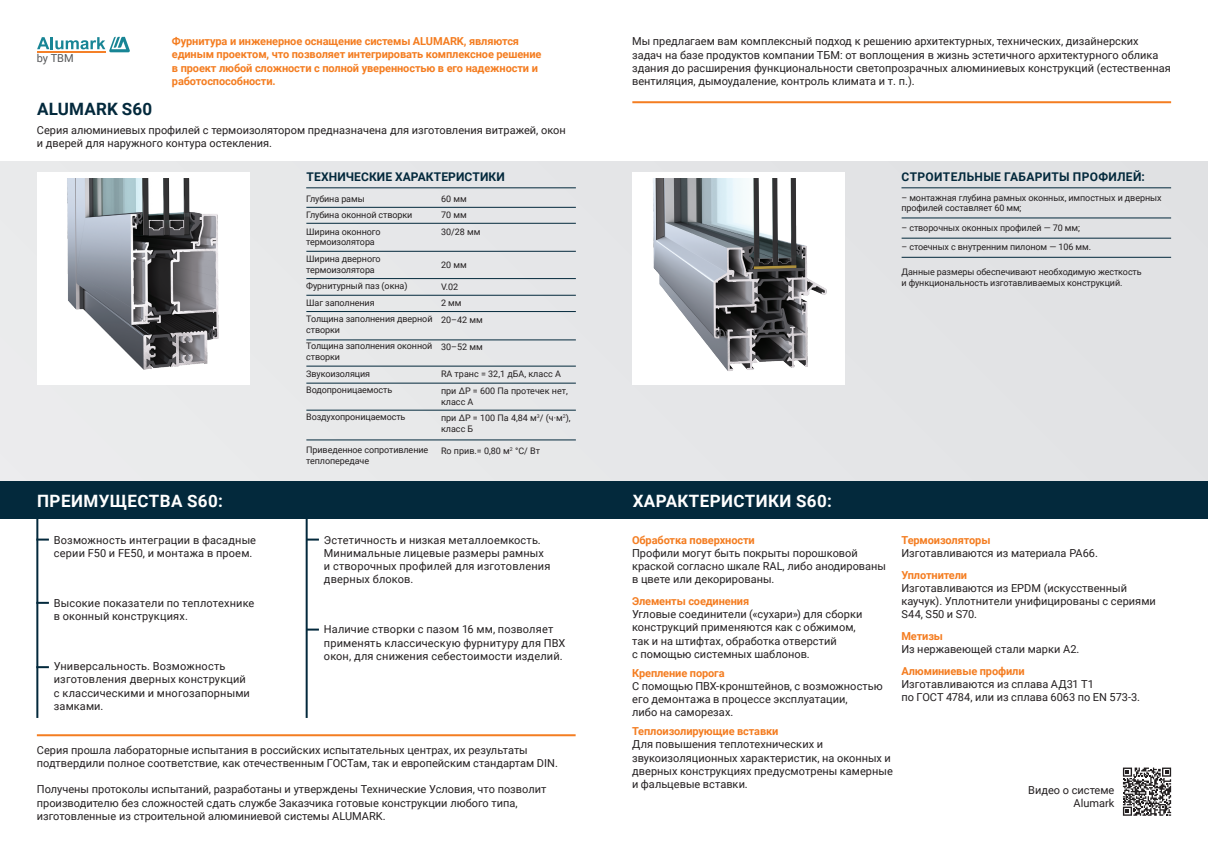
<style>
.page{position:relative;width:1208px;height:859px;background:#fff}
.page>*{position:absolute;margin:0;border:0;box-sizing:border-box;transform-origin:0 0}
.t1{font:700 17px "Roboto";letter-spacing:.025em;color:#fff}
.t2{font:700 17px "Roboto";letter-spacing:.01em;color:#03293c}
.t3{font:700 12px "Roboto";letter-spacing:.015em;color:#03293c}
.t4{font:11px/13.2px "Roboto";color:#231f20}
.t5{font:700 11px/13.2px "Roboto";letter-spacing:-.01em;color:#f47d21}
.t6{font:11px "Roboto";color:#57585a}
.t7{font:9px/16.5px "Roboto";letter-spacing:-.01em;color:#231f20}
</style>
<div class="page">
<div style="left:0;top:162px;width:1208px;height:330px;background:#e5e6e8"></div>
<div style="left:0;top:482px;width:1208px;height:37px;background:#03293c"></div>
<svg style="left:37px;top:37px;width:93px;height:15px"></svg>
<hr style="left:37px;top:51px;width:69px;height:1px;background:#f48028">
<div style="left:37px;top:172px;width:212px;height:213px;background:#fff"></div>
<img style="left:67px;top:179px;width:152px;height:191px">
<hr style="left:36px;top:494px;width:2px;height:224px;background:#03293c">
<hr style="left:306px;top:499px;width:2px;height:219px;background:#03293c">
<svg style="left:36px;top:539px;width:13px;height:2px"></svg>
<svg style="left:307px;top:539px;width:12px;height:2px"></svg>
<svg style="left:36px;top:602px;width:13px;height:2px"></svg>
<hr style="left:306px;top:187px;width:270px;height:1px;background:#03293c">
<hr style="left:901px;top:187px;width:270px;height:1px;background:#03293c">
<hr style="left:306px;top:207px;width:270px;height:1px;background:#03293c">
<hr style="left:901px;top:218px;width:270px;height:1px;background:#03293c">
<hr style="left:306px;top:223px;width:270px;height:1px;background:#03293c">
<hr style="left:901px;top:238px;width:270px;height:1px;background:#03293c">
<hr style="left:901px;top:257px;width:270px;height:1px;background:#03293c">
<hr style="left:306px;top:251px;width:270px;height:1px;background:#03293c">
<hr style="left:306px;top:278px;width:270px;height:1px;background:#03293c">
<hr style="left:306px;top:295px;width:270px;height:1px;background:#03293c">
<hr style="left:306px;top:311px;width:270px;height:1px;background:#03293c">
<hr style="left:306px;top:340px;width:270px;height:1px;background:#03293c">
<hr style="left:306px;top:366px;width:270px;height:1px;background:#03293c">
<hr style="left:306px;top:383px;width:270px;height:1px;background:#03293c">
<hr style="left:306px;top:410px;width:270px;height:1px;background:#03293c">
<div style="left:632px;top:172px;width:213px;height:213px;background:#fff"></div>
<img style="left:653px;top:179px;width:174px;height:192px">
<hr style="left:306px;top:440px;width:270px;height:1px;background:#03293c">
<svg style="left:307px;top:629px;width:12px;height:2px"></svg>
<svg style="left:36px;top:666px;width:13px;height:2px"></svg>
<hr style="left:37px;top:734px;width:538px;height:2px;background:#f47d21">
<hr style="left:632px;top:101px;width:539px;height:2px;background:#f47d21">
<svg style="left:1123px;top:767px;width:48px;height:49px"></svg>
<p class="t6" style="left:37px;top:51px;width:38px">by TBM</p>
<p class="t5" style="left:172px;top:34px;width:371px">Фурнитура и инженерное оснащение системы ALUMARK, являются единым проектом, что позволяет интегрировать комплексное решение в проект любой сложности с полной уверенностью в его надежности и работоспособности.</p>
<p class="t4" style="left:632px;top:35px;width:540px">Мы предлагаем вам комплексный подход к решению архитектурных, технических, дизайнерских задач на базе продуктов компании ТБМ: от воплощения в жизнь эстетичного архитектурного облика здания до расширения функциональности светопрозрачных алюминиевых конструкций (естественная вентиляция, дымоудаление, контроль климата и т. п.).</p>
<h1 class="t2" style="left:37px;top:97px;width:117px">ALUMARK S60</h1>
<p class="t4" style="left:37px;top:123px;width:530px">Серия алюминиевых профилей с термоизолятором предназначена для изготовления витражей, окон и дверей для наружного контура остекления.</p>
<p class="t3" style="left:306px;top:169px;width:200px">ТЕХНИЧЕСКИЕ ХАРАКТЕРИСТИКИ</p>
<p class="t7" style="left:306px;top:190px;width:108px">Глубина рамы<br>Глубина оконной створки<br>Ширина оконного</p>
<p class="t7" style="left:306px;top:234px;width:76px">термоизолятора<br>Ширина дверного</p>
<p class="t7" style="left:306px;top:261px;width:128px">термоизолятора<br>Фурнитурный паз (окна)<br>Шаг заполнения<br>Толщина заполнения дверной</p>
<p class="t7" style="left:306px;top:321px;width:128px">створки<br>Толщина заполнения оконной</p>
<p class="t7" style="left:306px;top:348px;width:88px">створки<br>Звукоизоляция<br>Водопроницаемость</p>
<p class="t7" style="left:306px;top:409px;width:101px">Воздухопроницаемость</p>
<p class="t7" style="left:306px;top:444px;width:124px;line-height:10.8px">Приведенное сопротивление теплопередаче</p>
<p class="t7" style="left:441px;top:190px;width:41px">60 мм<br>70 мм<br>30/28 мм</p>
<p class="t7" style="left:441px;top:256px;width:27px">20 мм</p>
<p class="t7" style="left:441px;top:278px;width:43px">V.02<br>2 мм<br>20–42 мм</p>
<p class="t7" style="left:441px;top:338px;width:43px">30–52 мм</p>
<p class="t7" style="left:441px;top:365px;width:128px">RА транс = 32,1 дБА, класс А при ΔР = 600 Па протечек нет,</p>
<p class="t7" style="left:441px;top:393px;width:131px">класс А<br>при ΔР = 100 Па 4,84 м<sup>3</sup>/ (ч·м<sup>2</sup>),</p>
<p class="t7" style="left:441px;top:420px;width:34px">класс Б</p>
<p class="t7" style="left:441px;top:442px;width:101px">Rо прив.= 0,80 м<sup>2</sup> °С/ Вт</p>
<h1 class="t1" style="left:37px;top:489px;width:187px">ПРЕИМУЩЕСТВА S60:</h1>
<h1 class="t1" style="left:632px;top:489px;width:201px">ХАРАКТЕРИСТИКИ S60:</h1>
<p class="t3" style="left:901px;top:169px;width:245px">СТРОИТЕЛЬНЫЕ ГАБАРИТЫ ПРОФИЛЕЙ:</p>
<p class="t7" style="left:901px;top:192px;width:261px;line-height:10.8px">– монтажная глубина рамных оконных, импостных и дверных профилей составляет 60 мм;</p>
<p class="t7" style="left:901px;top:219px;width:180px">– створочных оконных профилей — 70 мм;</p>
<p class="t7" style="left:901px;top:238px;width:191px">– стоечных с внутренним пилоном — 106 мм.</p>
<p class="t7" style="left:901px;top:266px;width:242px;line-height:10.8px">Данные размеры обеспечивают необходимую жесткость и функциональность изготавливаемых конструкций.</p>
<p class="t5" style="left:632px;top:533px;width:124px">Обработка поверхности</p>
<p class="t4" style="left:632px;top:546px;width:255px">Профили могут быть покрыты порошковой краской согласно шкале RAL, либо анодированы в цвете или декорированы.</p>
<p class="t5" style="left:632px;top:594px;width:119px">Элементы соединения</p>
<p class="t4" style="left:632px;top:607px;width:232px">Угловые соединители («сухари») для сборки конструкций применяются как с обжимом, так и на штифтах, обработка отверстий<br>с помощью системных шаблонов.</p>
<p class="t5" style="left:632px;top:666px;width:94px">Крепление порога</p>
<p class="t4" style="left:632px;top:679px;width:252px">С помощью ПВХ-кронштейнов, с возможностью его демонтажа в процессе эксплуатации,<br>либо на саморезах.</p>
<p class="t5" style="left:632px;top:724px;width:148px">Теплоизолирующие вставки</p>
<p class="t4" style="left:632px;top:737px;width:262px">Для повышения теплотехнических и звукоизоляционных характеристик, на оконных и дверных конструкциях предусмотрены камерные и фальцевые вставки.</p>
<p class="t4" style="left:54px;top:533px;width:204px">Возможность интеграции в фасадные серии F50 и FE50, и монтажа в проем.</p>
<p class="t4" style="left:54px;top:596px;width:202px">Высокие показатели по теплотехнике в оконный конструкциях.</p>
<p class="t4" style="left:54px;top:659px;width:198px">Универсальность. Возможность изготовления дверных конструкций с классическими и многозапорными замками.</p>
<p class="t4" style="left:324px;top:533px;width:228px">Эстетичность и низкая металлоемкость.<br>Минимальные лицевые размеры рамных и створочных профилей для изготовления дверных блоков.</p>
<p class="t4" style="left:324px;top:622px;width:243px">Наличие створки с пазом 16 мм, позволяет применять классическую фурнитуру для ПВХ окон, для снижения себестоимости изделий.</p>
<p class="t5" style="left:901px;top:533px;width:90px">Термоизоляторы</p>
<p class="t4" style="left:901px;top:546px;width:198px">Изготавливаются из материала PA66.</p>
<p class="t5" style="left:901px;top:568px;width:67px">Уплотнители</p>
<p class="t4" style="left:901px;top:581px;width:256px">Изготавливаются из EPDM (искусственный каучук). Уплотнители унифицированы с сериями<br>S44, S50 и S70.</p>
<p class="t5" style="left:901px;top:629px;width:43px">Метизы</p>
<p class="t4" style="left:901px;top:642px;width:179px">Из нержавеющей стали марки А2.</p>
<p class="t5" style="left:901px;top:664px;width:125px">Алюминиевые профили</p>
<p class="t4" style="left:901px;top:677px;width:240px">Изготавливаются из сплава АД31 Т1<br>по ГОСТ 4784, или из сплава 6063 по EN 573-3.</p>
<p class="t4" style="left:37px;top:743px;width:522px">Серия прошла лабораторные испытания в российских испытательных центрах, их результаты подтвердили полное соответствие, как отечественным ГОСТам, так и европейским стандартам DIN.</p>
<p class="t4" style="left:37px;top:782px;width:511px">Получены протоколы испытаний, разработаны и утверждены Технические Условия, что позволит производителю без сложностей сдать службе Заказчика готовые конструкции любого типа, изготовленные из строительной алюминиевой системы ALUMARK.</p>
<p class="t4" style="left:1028px;top:783px;width:88px;text-align:right">Видео о системе<br>Alumark</p>
</div>
